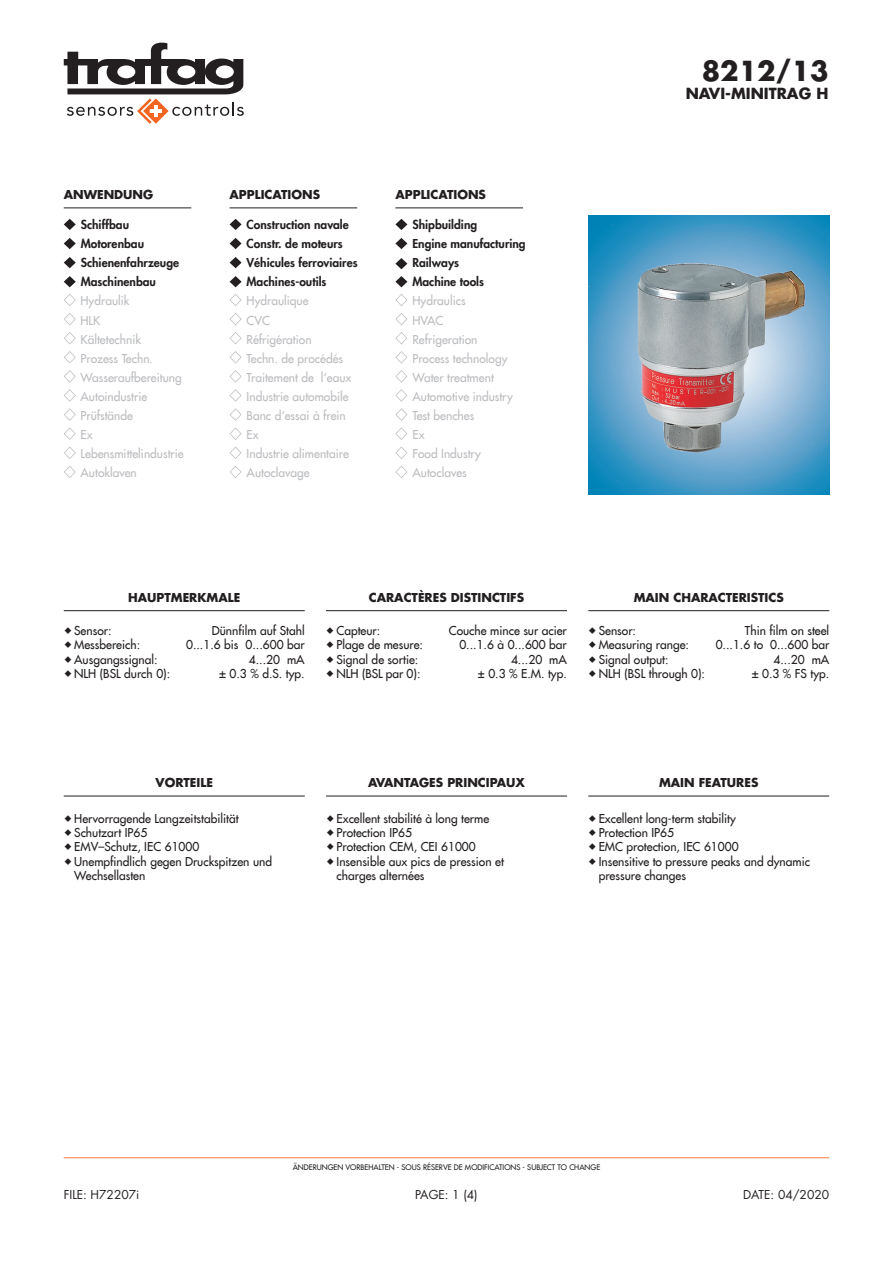
<style>
.page{position:relative;width:893px;height:1263px;background:#fff}
.page>*{position:absolute;margin:0;border:0;box-sizing:border-box;transform-origin:0 0}
.t1{font:700 27px "Futura LT";color:#231f20}
.t2{font:700 15px "Futura LT";color:#231f20}
.t3{font:12px/14.4px "Futura LT";color:#231f20}
.t4{font:12px "Futura LT";color:#bcbdc0}
.t5{font:800 12px "Futura LT";color:#231f20}
.t6{font:700 12px "Futura LT";color:#231f20}
.t7{font:12px "Futura LT";color:#231f20}
.t8{font:7.5px "Futura LT";color:#231f20}
</style>
<div class="page">
<svg style="left:64px;top:43px;width:180px;height:81px"></svg>
<hr style="left:64px;top:1157px;width:765px;height:1px;background:#f4793e">
<hr style="left:230px;top:208px;width:127px;height:1px;background:#231f20">
<hr style="left:395px;top:208px;width:128px;height:1px;background:#231f20">
<hr style="left:64px;top:208px;width:127px;height:1px;background:#231f20">
<hr style="left:64px;top:796px;width:241px;height:1px;background:#231f20">
<hr style="left:326px;top:796px;width:241px;height:1px;background:#231f20">
<hr style="left:588px;top:796px;width:241px;height:1px;background:#231f20">
<hr style="left:64px;top:610px;width:241px;height:1px;background:#231f20">
<hr style="left:326px;top:610px;width:241px;height:1px;background:#231f20">
<hr style="left:588px;top:610px;width:241px;height:1px;background:#231f20">
<svg style="left:64px;top:219px;width:12px;height:11px"></svg>
<svg style="left:230px;top:219px;width:12px;height:11px"></svg>
<svg style="left:395px;top:219px;width:12px;height:11px"></svg>
<svg style="left:64px;top:238px;width:12px;height:11px"></svg>
<svg style="left:230px;top:238px;width:12px;height:11px"></svg>
<svg style="left:395px;top:238px;width:12px;height:11px"></svg>
<svg style="left:64px;top:257px;width:12px;height:12px"></svg>
<svg style="left:230px;top:257px;width:12px;height:12px"></svg>
<svg style="left:64px;top:276px;width:12px;height:202px"></svg>
<svg style="left:230px;top:276px;width:12px;height:202px"></svg>
<svg style="left:395px;top:258px;width:12px;height:220px"></svg>
<img style="left:588px;top:216px;width:241px;height:278px">
<p class="t6" style="left:64px;top:187px;width:91px">ANWENDUNG</p>
<p class="t6" style="left:230px;top:187px;width:92px">APPLICATIONS</p>
<p class="t6" style="left:395px;top:187px;width:92px">APPLICATIONS</p>
<p class="t5" style="left:81px;top:217px;width:50px">Schiffbau</p>
<p class="t5" style="left:247px;top:217px;width:104px">Construction navale</p>
<p class="t5" style="left:412px;top:217px;width:66px">Shipbuilding</p>
<p class="t5" style="left:81px;top:236px;width:65px">Motorenbau</p>
<p class="t5" style="left:247px;top:236px;width:98px">Constr. de moteurs</p>
<p class="t5" style="left:412px;top:236px;width:115px">Engine manufacturing</p>
<p class="t5" style="left:81px;top:255px;width:100px">Schienenfahrzeuge</p>
<p class="t5" style="left:247px;top:255px;width:113px">Véhicules ferroviaires</p>
<p class="t5" style="left:412px;top:255px;width:48px">Railways</p>
<p class="t5" style="left:81px;top:274px;width:77px">Maschinenbau</p>
<p class="t5" style="left:247px;top:274px;width:81px">Machines-outils</p>
<p class="t5" style="left:412px;top:274px;width:73px">Machine tools</p>
<p class="t4" style="left:81px;top:293px;width:50px">Hydraulik</p>
<p class="t4" style="left:247px;top:293px;width:63px">Hydraulique</p>
<p class="t4" style="left:412px;top:293px;width:55px">Hydraulics</p>
<p class="t4" style="left:81px;top:312px;width:21px">HLK</p>
<p class="t4" style="left:247px;top:312px;width:25px">CVC</p>
<p class="t4" style="left:412px;top:312px;width:32px">HVAC</p>
<p class="t4" style="left:81px;top:331px;width:62px">Kältetechnik</p>
<p class="t4" style="left:247px;top:331px;width:67px">Réfrigération</p>
<p class="t4" style="left:412px;top:331px;width:67px">Refrigeration</p>
<p class="t4" style="left:81px;top:351px;width:74px">Prozess Techn.</p>
<p class="t4" style="left:247px;top:351px;width:98px">Techn. de procédés</p>
<p class="t4" style="left:412px;top:351px;width:97px">Process technology</p>
<p class="t4" style="left:81px;top:370px;width:103px">Wasseraufbereitung</p>
<p class="t4" style="left:247px;top:370px;width:106px">Traitement de l‘eaux</p>
<p class="t4" style="left:412px;top:370px;width:83px">Water treatment</p>
<p class="t4" style="left:81px;top:389px;width:68px">Autoindustrie</p>
<p class="t4" style="left:247px;top:389px;width:104px">Industrie automobile</p>
<p class="t4" style="left:412px;top:389px;width:102px">Automotive industry</p>
<p class="t4" style="left:81px;top:408px;width:54px">Prüfstände</p>
<p class="t4" style="left:247px;top:408px;width:101px">Banc d‘essai à frein</p>
<p class="t4" style="left:412px;top:408px;width:63px">Test benches</p>
<p class="t4" style="left:81px;top:427px;width:14px">Ex</p>
<p class="t4" style="left:247px;top:427px;width:14px">Ex</p>
<p class="t4" style="left:412px;top:427px;width:14px">Ex</p>
<p class="t4" style="left:81px;top:446px;width:105px">Lebensmittelindustrie</p>
<p class="t4" style="left:247px;top:446px;width:104px">Industrie alimentaire</p>
<p class="t4" style="left:412px;top:446px;width:70px">Food Industry</p>
<p class="t4" style="left:81px;top:465px;width:58px">Autoklaven</p>
<p class="t4" style="left:247px;top:465px;width:65px">Autoclavage</p>
<p class="t4" style="left:412px;top:465px;width:56px">Autoclaves</p>
<h1 class="t1" style="left:702px;top:53px;width:128px">8212/13</h1>
<p class="t2" style="left:686px;top:83px;width:144px">NAVI-MINITRAG H</p>
<p class="t6" style="left:128px;top:589px;width:114px">HAUPTMERKMALE</p>
<p class="t6" style="left:369px;top:589px;width:157px">CARACTÈRES DISTINCTIFS</p>
<p class="t6" style="left:634px;top:589px;width:152px">MAIN CHARACTERISTICS</p>
<p class="t3" style="left:74px;top:623px;width:39px">Sensor:</p>
<p class="t3" style="left:212px;top:623px;width:94px">Dünnfilm auf Stahl</p>
<p class="t3" style="left:74px;top:637px;width:67px">Messbereich:</p>
<p class="t3" style="left:186px;top:637px;width:120px">0...1.6 bis 0...600 bar</p>
<p class="t3" style="left:74px;top:652px;width:85px">Ausgangssignal:</p>
<p class="t3" style="left:249px;top:652px;width:57px">4...20 mA</p>
<p class="t3" style="left:74px;top:666px;width:98px">NLH (BSL durch 0):</p>
<p class="t3" style="left:219px;top:666px;width:87px">± 0.3 % d.S. typ.</p>
<p class="t3" style="left:336px;top:623px;width:45px">Capteur:</p>
<p class="t3" style="left:449px;top:623px;width:120px">Couche mince sur acier</p>
<p class="t3" style="left:336px;top:637px;width:88px">Plage de mesure:</p>
<p class="t3" style="left:459px;top:637px;width:109px">0...1.6 à 0...600 bar</p>
<p class="t3" style="left:336px;top:652px;width:84px">Signal de sortie:</p>
<p class="t3" style="left:511px;top:652px;width:57px">4...20 mA</p>
<p class="t3" style="left:336px;top:666px;width:86px">NLH (BSL par 0):</p>
<p class="t3" style="left:478px;top:666px;width:90px">± 0.3 % E.M. typ.</p>
<p class="t3" style="left:599px;top:623px;width:39px">Sensor:</p>
<p class="t3" style="left:745px;top:623px;width:86px">Thin film on steel</p>
<p class="t3" style="left:599px;top:637px;width:92px">Measuring range:</p>
<p class="t3" style="left:716px;top:637px;width:115px">0...1.6 to 0...600 bar</p>
<p class="t3" style="left:599px;top:652px;width:71px">Signal output:</p>
<p class="t3" style="left:773px;top:652px;width:57px">4...20 mA</p>
<p class="t3" style="left:599px;top:666px;width:108px">NLH (BSL through 0):</p>
<p class="t3" style="left:752px;top:666px;width:79px">± 0.3 % FS typ.</p>
<p class="t6" style="left:156px;top:775px;width:59px">VORTEILE</p>
<p class="t6" style="left:368px;top:775px;width:158px">AVANTAGES PRINCIPAUX</p>
<p class="t6" style="left:659px;top:775px;width:101px">MAIN FEATURES</p>
<p class="t3" style="left:74px;top:811px;width:199px">Hervorragende Langzeitstabilität<br>Schutzart IP65<br>EMV–Schutz, IEC 61000<br>Unempfindlich gegen Druckspitzen und<br>Wechsellasten</p>
<p class="t3" style="left:337px;top:811px;width:169px">Excellent stabilité à long terme<br>Protection IP65<br>Protection CEM, CEI 61000<br>Insensible aux pics de pression et charges alternées</p>
<p class="t3" style="left:599px;top:811px;width:213px">Excellent long-term stability<br>Protection IP65<br>EMC protection, IEC 61000<br>Insensitive to pressure peaks and dynamic pressure changes</p>
<p class="t8" style="left:293px;top:1162px;width:309px">ÄNDERUNGEN VORBEHALTEN - SOUS RÉSERVE DE MODIFICATIONS - SUBJECT TO CHANGE</p>
<p class="t7" style="left:64px;top:1187px;width:77px">FILE: H72207i</p>
<p class="t7" style="left:415px;top:1187px;width:64px">PAGE: 1 (4)</p>
<p class="t7" style="left:743px;top:1187px;width:88px">DATE: 04/2020</p>
</div>
